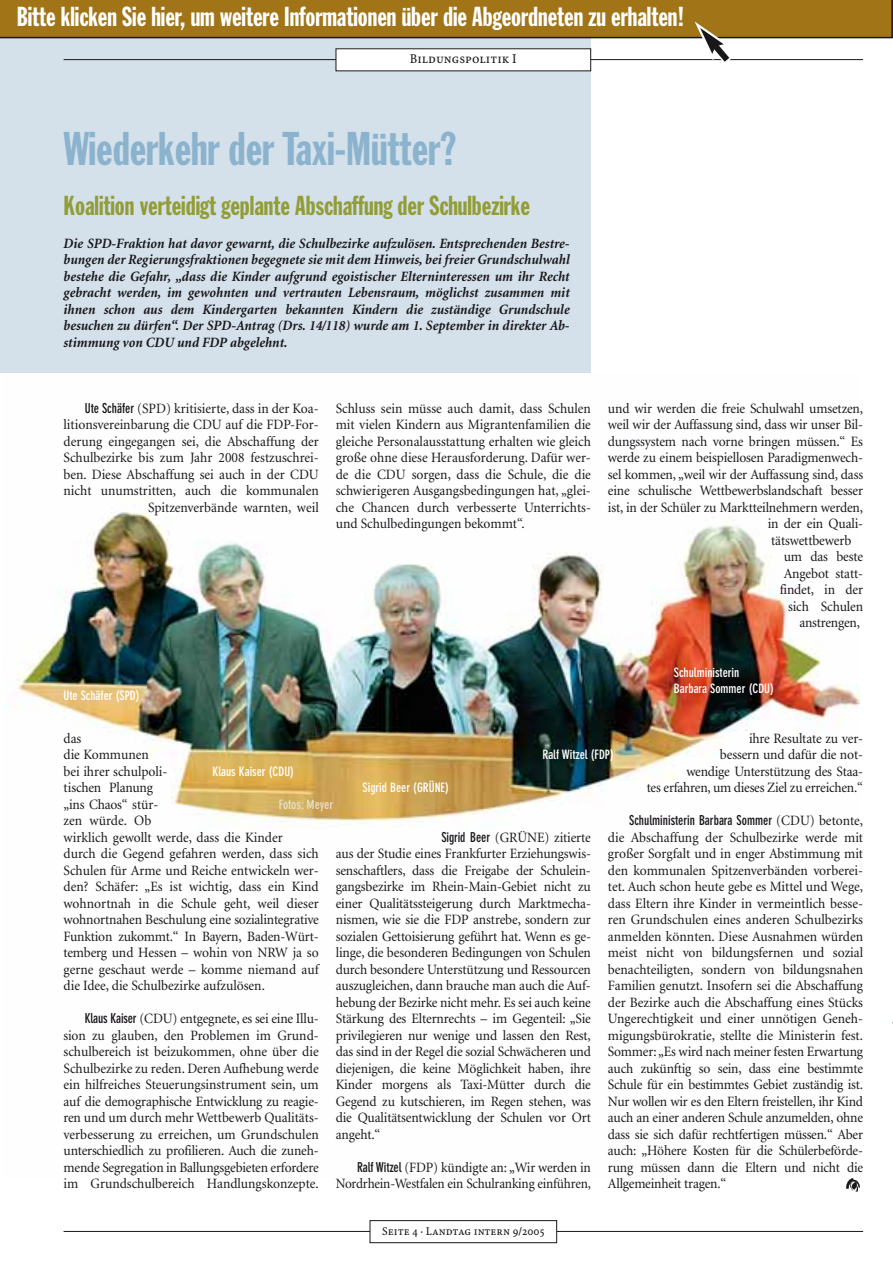
<style>
.page{position:relative;width:893px;height:1263px;background:#fff}
.page>*{position:absolute;margin:0;border:0;box-sizing:border-box;transform-origin:0 0}
.t1{font:46.5px "Franklin Gothic Extra Cond";color:#8bb3ce}
.t2{font:27px "Franklin Gothic Extra Cond";color:#fff}
.t3{font:27px "Franklin Gothic Extra Cond";color:#929d37}
.t4{font:14.25px/16.5px "Minion";letter-spacing:-.01em;color:#1a171b;text-align:justify;scale:.95 1}
.t5{font:italic 700 14.25px/16.5px "Minion";color:#1a171b;text-align:justify;scale:.95 1}
.t6{font:700 condensed 13.5px "DIN Neuzeit Grotesk";color:#1a171b;scale:.95 1}
.t7{font:13.5px "WDR Minion Caps";color:#1a171b}
.t8{font:700 condensed 12.75px/16.5px "DIN Neuzeit Grotesk";color:#fff}
.t9{font:700 condensed 12.75px "DIN Neuzeit Grotesk";color:#ebe0cc}
.t10{font:12px "WDR Minion Caps";color:#1a171b}
.s1{font-family:"DIN Neuzeit Grotesk";font-weight:700;font-stretch:condensed;font-size:13.5px}
.s2{font-family:"Minion";font-weight:400;font-stretch:normal;font-size:14.25px}
</style>
<div class="page">
<div style="left:0;top:0;width:591px;height:378px;background:#d4e1eb"></div>
<div style="left:0;top:373px;width:893px;height:890px;background:#fff"></div>
<img style="left:4px;top:505px;width:856px;height:323px">
<svg style="left:846px;top:1178px;width:14px;height:14px"></svg>
<hr style="left:64px;top:1231px;width:799px;height:1px;background:#1a171b">
<div style="left:370px;top:1221px;width:187px;height:22px;background:#fff"></div>
<div style="left:370px;top:1220px;width:187px;height:23px;border:1px solid #1a171b"></div>
<svg style="left:0;top:0;width:893px;height:72px"></svg>
<h2 class="t2" style="left:17px;top:7px;width:669px">Bitte klicken Sie hier, um weitere Informationen über die Abgeordneten zu erhalten!</h2>
<p class="t7" style="left:410px;top:51px;width:108px">Bildungspolitik I</p>
<h1 class="t1" style="left:64px;top:132px;width:394px">Wiederkehr der Taxi-Mütter?</h1>
<h2 class="t3" style="left:64px;top:195px;width:468px">Koalition verteidigt geplante Abschaffung der Schulbezirke</h2>
<p class="t5" style="left:64px;top:236px;width:534px">Die SPD-Fraktion hat davor gewarnt, die Schulbezirke aufzulösen. Entsprechenden Bestre&shy;bungen der Regierungsfraktionen begegnete sie mit dem Hinweis, bei freier Grundschulwahl bestehe die Gefahr, „dass die Kinder aufgrund egoistischer Elterninteressen um ihr Recht gebracht werden, im gewohnten und vertrauten Lebensraum, möglichst zusammen mit ihnen schon aus dem Kindergarten bekannten Kindern die zuständige Grundschule besuchen zu dürfen“. Der SPD-Antrag (Drs. 14/118) wurde am 1. September in direkter Ab&shy;stimmung von CDU und FDP abgelehnt.</p>
<p class="t4" style="left:64px;top:401px;width:270px;text-align:right"><span class="s1">Ute Schäfer</span> (SPD) kritisierte, dass in der Koa&shy;litionsvereinbarung die CDU auf die FDP-For&shy;derung eingegangen sei, die Abschaffung der Schulbezirke bis zum Jahr 2008 festzuschrei&shy;ben. Diese Abschaffung sei auch in der CDU nicht unumstritten, auch die kommunalen Spitzenverbände warnten, weil</p>
<p class="t8" style="left:64px;top:688px;width:77px">Ute Schäfer (SPD)</p>
<p class="t4" style="left:336px;top:401px;width:270px">Schluss sein müsse auch damit, dass Schulen mit vielen Kindern aus Migrantenfamilien die gleiche Personalausstattung erhalten wie gleich große ohne diese Herausforderung. Dafür wer&shy;de die CDU sorgen, dass die Schule, die die schwierigeren Ausgangsbedingungen hat, „glei&shy;che Chancen durch verbesserte Unterrichts&shy;und Schulbedingungen bekommt“.</p>
<p class="t4" style="left:608px;top:401px;width:270px">und wir werden die freie Schulwahl umsetzen,</p>
<p class="t4" style="left:608px;top:417px;width:270px">weil wir der Auffassung sind, dass wir unser Bil-</p>
<p class="t4" style="left:608px;top:434px;width:270px">dungssystem nach vorne bringen müssen.“ Es</p>
<p class="t4" style="left:608px;top:450px;width:270px">werde zu einem beispiellosen Paradigmenwech-</p>
<p class="t4" style="left:608px;top:467px;width:270px">sel kommen, „weil wir der Auffassung sind, dass</p>
<p class="t4" style="left:608px;top:483px;width:270px">eine schulische Wettbewerbslandschaft besser</p>
<p class="t4" style="left:608px;top:500px;width:270px">ist, in der Schüler zu Marktteilnehmern werden,</p>
<p class="t4" style="left:768px;top:516px;width:102px">in der ein Quali-</p>
<p class="t4" style="left:771px;top:533px;width:86px">tätswettbewerb</p>
<p class="t4" style="left:784px;top:549px;width:85px">um das beste</p>
<p class="t4" style="left:784px;top:566px;width:85px">Angebot statt-</p>
<p class="t4" style="left:780px;top:582px;width:89px">findet, in der</p>
<p class="t4" style="left:788px;top:599px;width:80px">sich Schulen</p>
<p class="t4" style="left:799px;top:615px;width:65px">anstrengen,</p>
<p class="t8" style="left:674px;top:665px;width:102px">Schulministerin<br>Barbara Sommer (CDU)</p>
<p class="t4" style="left:64px;top:731px;width:270px;text-align:left">das<br>die Kommunen<br>bei ihrer schulpoli-<br>tischen Planung<br>„ins Chaos“ stür-<br>zen würde. Ob<br>wirklich gewollt werde, dass die Kinder<br>durch die Gegend gefahren werden, dass sich<br>Schulen für Arme und Reiche entwickeln wer&shy;den? Schäfer: „Es ist wichtig, dass ein Kind wohnortnah in die Schule geht, weil dieser wohnortnahen Beschulung eine sozialintegrative<br>Funktion zukommt.“ In Bayern, Baden-Würt&shy;temberg und Hessen – wohin von NRW ja so gerne geschaut werde – komme niemand auf die Idee, die Schulbezirke aufzulösen.</p>
<p class="t4" style="left:64px;top:1011px;width:270px;text-indent:21px"><span class="s1">Klaus Kaiser</span> (CDU) entgegnete, es sei eine Illu&shy;sion zu glauben, den Problemen im Grund&shy;schulbereich ist beizukommen, ohne über die Schulbezirke zu reden. Deren Aufhebung werde ein hilfreiches Steuerungsinstrument sein, um auf die demographische Entwicklung zu reagie&shy;ren und um durch mehr Wettbewerb Qualitäts&shy;verbesserung zu erreichen, um Grundschulen unterschiedlich zu profilieren. Auch die zuneh&shy;mende Segregation in Ballungsgebieten erfordere im Grundschulbereich Handlungskonzepte.</p>
<p class="t4" style="left:647px;top:731px;width:229px;text-align:right">ihre Resultate zu ver-<br>bessern und dafür die not-<br>wendige Unterstützung des Staa-<br>tes erfahren, um dieses Ziel zu erreichen.“</p>
<p class="t6" style="left:629px;top:815px;width:248px">Schulministerin Barbara Sommer <span class="s2">(CDU) betonte,</span></p>
<p class="t4" style="left:608px;top:830px;width:270px">die Abschaffung der Schulbezirke werde mit großer Sorgfalt und in enger Abstimmung mit den kommunalen Spitzenverbänden vorberei&shy;tet. Auch schon heute gebe es Mittel und Wege, dass Eltern ihre Kinder in vermeintlich besse&shy;ren Grundschulen eines anderen Schulbezirks anmelden könnten. Diese Ausnahmen würden meist nicht von bildungsfernen und sozial benachteiligten, sondern von bildungsnahen Familien genutzt. Insofern sei die Abschaffung der Bezirke auch die Abschaffung eines Stücks Ungerechtigkeit und einer unnötigen Geneh&shy;migungsbürokratie, stellte die Ministerin fest.<br>Sommer: „Es wird nach meiner festen Erwartung auch zukünftig so sein, dass eine bestimmte Schule für ein bestimmtes Gebiet zuständig ist.<br>Nur wollen wir es den Eltern freistellen, ihr Kind auch an einer anderen Schule anzumelden, ohne dass sie sich dafür rechtfertigen müssen.“ Aber auch: „Höhere Kosten für die Schülerbeförde&shy;rung müssen dann die Eltern und nicht die Allgemeinheit tragen.“</p>
<p class="t8" style="left:542px;top:747px;width:73px">Ralf Witzel (FDP)</p>
<p class="t8" style="left:212px;top:764px;width:83px">Klaus Kaiser (CDU)</p>
<p class="t8" style="left:363px;top:780px;width:88px">Sigrid Beer (GRÜNE)</p>
<p class="t9" style="left:279px;top:799px;width:56px">Fotos: Meyer</p>
<p class="t4" style="left:336px;top:830px;width:270px;text-indent:106px"><span class="s1">Sigrid Beer</span> (GRÜNE) zitierte aus der Studie eines Frankfurter Erziehungswis&shy;senschaftlers, dass die Freigabe der Schulein&shy;gangsbezirke im Rhein-Main-Gebiet nicht zu einer Qualitätssteigerung durch Marktmecha&shy;nismen, wie sie die FDP anstrebe, sondern zur sozialen Gettoisierung geführt hat. Wenn es ge&shy;linge, die besonderen Bedingungen von Schulen durch besondere Unterstützung und Ressourcen auszugleichen, dann brauche man auch die Auf&shy;hebung der Bezirke nicht mehr. Es sei auch keine Stärkung des Elternrechts – im Gegenteil: „Sie privilegieren nur wenige und lassen den Rest, das sind in der Regel die sozial Schwächeren und diejenigen, die keine Möglichkeit haben, ihre Kinder morgens als Taxi-Mütter durch die Gegend zu kutschieren, im Regen stehen, was die Qualitätsentwicklung der Schulen vor Ort angeht.“</p>
<p class="t4" style="left:336px;top:1160px;width:270px;text-align:right"><span class="s1">Ralf Witzel</span> (FDP) kündigte an: „Wir werden in<br>Nordrhein-Westfalen ein Schulranking einführen,</p>
<p class="t10" style="left:382px;top:1224px;width:164px">Seite 4 · Landtag intern 9/2005</p>
</div>
